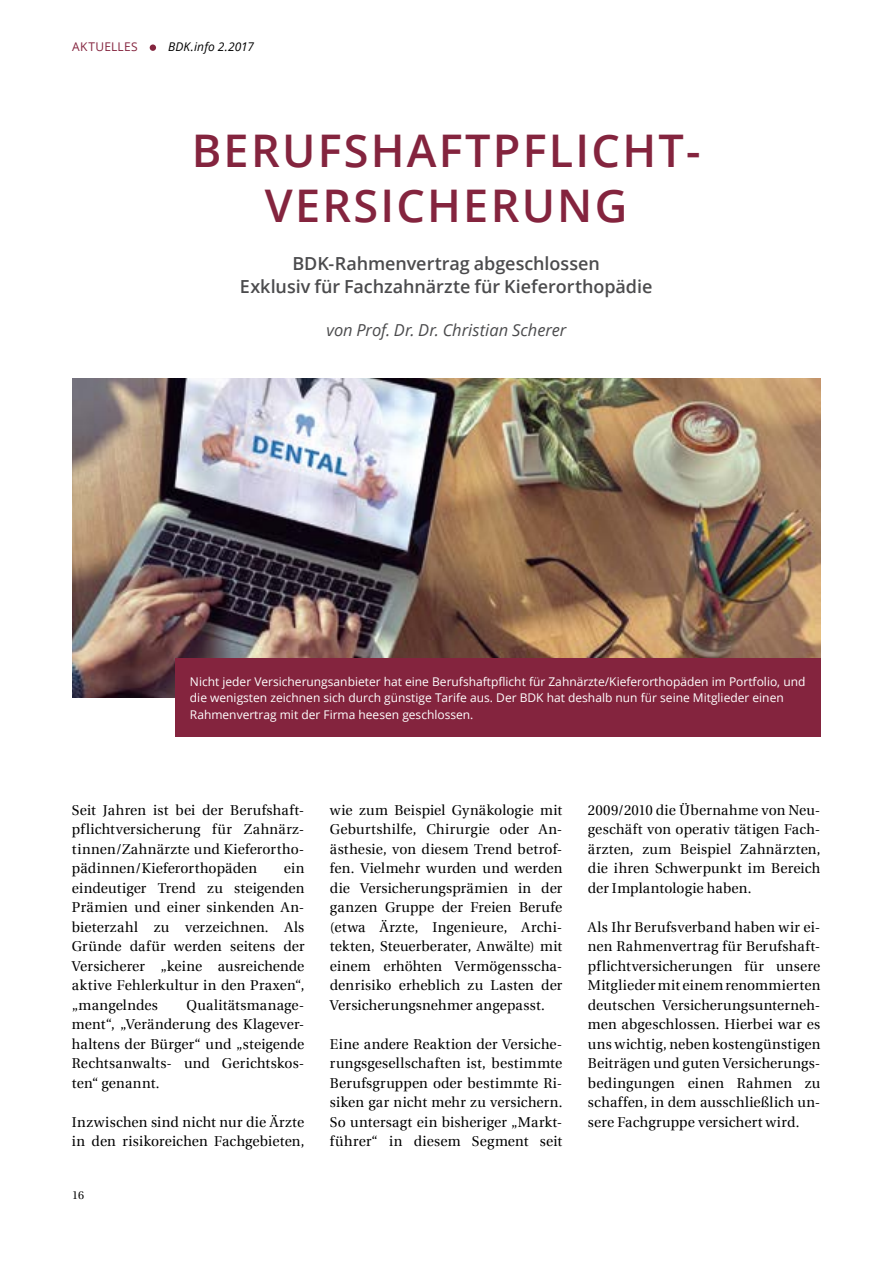
<style>
.page{position:relative;width:893px;height:1263px;background:#fff}
.page>*{position:absolute;margin:0;border:0;box-sizing:border-box;transform-origin:0 0}
.t1{font:600 45px/55.5px "Open Sans";letter-spacing:.05em;color:#84243e;text-align:center}
.t2{font:600 18px/22.5px "Open Sans";color:#4b4b4d;text-align:center}
.t3{font:italic 16.5px "Open Sans";color:#4b4b4d}
.t4{font:14.25px/19.5px "Utopia";letter-spacing:.015em;color:#000;text-align:justify}
.t5{font:12px/16.5px "Open Sans";color:#fff}
.t6{font:italic 12px "Open Sans";letter-spacing:.01em;color:#000}
.t7{font:12px "Open Sans";letter-spacing:.025em;color:#84243e}
.t8{font:11.25px "Utopia";color:#000}
</style>
<div class="page">
<img style="left:72px;top:378px;width:748px;height:320px">
<div style="left:175px;top:658px;width:645px;height:78px;background:#84243e"></div>
<div style="left:150px;top:44px;width:6px;height:7px;background:#84243e;border-radius:50%"></div>
<p class="t7" style="left:72px;top:38px;width:67px">AKTUELLES</p>
<p class="t6" style="left:168px;top:38px;width:87px">BDK.info 2.2017</p>
<h1 class="t1" style="left:192px;top:122px;width:510px">BERUFSHAFTPFLICHT-<br>VERSICHERUNG</h1>
<p class="t2" style="left:240px;top:252px;width:414px">BDK-Rahmenvertrag abgeschlossen<br>Exklusiv für Fachzahnärzte für Kieferorthopädie</p>
<p class="t3" style="left:326px;top:319px;width:241px">von Prof. Dr. Dr. Christian Scherer</p>
<p class="t5" style="left:190px;top:673px;width:617px">Nicht jeder Versicherungsanbieter hat eine Berufshaftpflicht für Zahnärzte/Kieferorthopäden im Portfolio, und die wenigsten zeichnen sich durch günstige Tarife aus. Der BDK hat deshalb nun für seine Mitglieder einen<br>Rahmenvertrag mit der Firma heesen geschlossen.</p>
<p class="t4" style="left:72px;top:800px;width:234px">Seit Jahren ist bei der Berufshaft&shy;pflichtversicherung für Zahnärz&shy;tinnen/Zahnärzte und Kieferortho&shy;pädinnen/Kieferorthopäden</p>
<p class="t4" style="left:72px;top:859px;width:234px;text-indent:212px">ein eindeutiger Trend zu steigenden Prämien und einer sinkenden An&shy;bieterzahl zu verzeichnen. Als Gründe dafür werden seitens der Versicherer „keine ausreichende aktive Fehlerkultur in den Praxen“, „mangelndes</p>
<p class="t4" style="left:72px;top:995px;width:234px;text-indent:115px">Qualitätsmanage&shy;ment“, „Veränderung des Klagever&shy;haltens der Bürger“ und „steigende Rechtsanwalts- und Gerichtskos&shy;ten“ genannt.</p>
<p class="t4" style="left:72px;top:1112px;width:234px">Inzwischen sind nicht nur die Ärzte in den risikoreichen Fachgebieten,</p>
<p class="t8" style="left:72px;top:1189px;width:13px">16</p>
<p class="t4" style="left:330px;top:800px;width:234px">wie zum Beispiel Gynäkologie mit Geburtshilfe, Chirurgie oder An&shy;ästhesie, von diesem Trend betrof&shy;fen. Vielmehr wurden und werden die Versicherungsprämien in der ganzen Gruppe der Freien Berufe (etwa Ärzte, Ingenieure, Archi&shy;tekten, Steuerberater, Anwälte) mit einem erhöhten Vermögensscha&shy;denrisiko erheblich zu Lasten der Versicherungsnehmer angepasst.</p>
<p class="t4" style="left:330px;top:1034px;width:234px">Eine andere Reaktion der Versiche&shy;rungsgesellschaften ist, bestimmte Berufsgruppen oder bestimmte Ri&shy;siken gar nicht mehr zu versichern.<br>So untersagt ein bisheriger „Markt&shy;führer“ in diesem Segment seit</p>
<p class="t4" style="left:588px;top:800px;width:234px">2009/2010 die Übernahme von Neu&shy;geschäft von operativ tätigen Fach&shy;ärzten, zum Beispiel Zahnärzten, die ihren Schwerpunkt im Bereich der Implantologie haben.</p>
<p class="t4" style="left:588px;top:917px;width:234px">Als Ihr Berufsverband haben wir ei&shy;nen Rahmenvertrag für Berufshaft&shy;pflichtversicherungen für unsere Mitglieder mit einem renommierten deutschen Versicherungsunterneh&shy;men abgeschlossen. Hierbei war es uns wichtig, neben kostengünstigen Beiträgen und guten Versicherungs&shy;bedingungen einen Rahmen zu schaffen, in dem ausschließlich un&shy;sere Fachgruppe versichert wird.</p>
</div>
